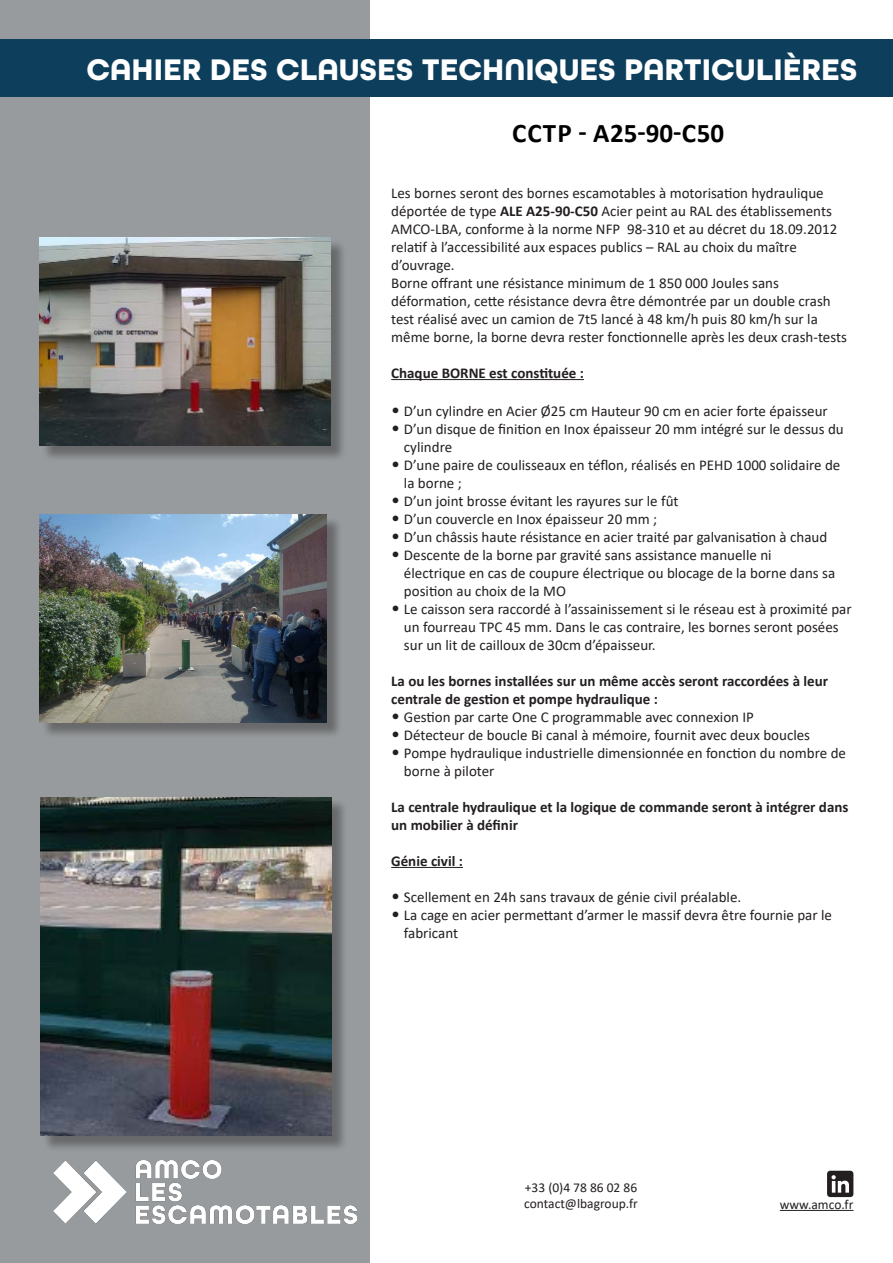
<style>
.page{position:relative;width:893px;height:1263px;background:#fff}
.page>*{position:absolute;margin:0;border:0;box-sizing:border-box;transform-origin:0 0}
.t1{font:700 31.5px "All Round Gothic";color:#fff}
.t2{font:700 27px "Calibri";letter-spacing:.02em;color:#000}
.t3{font:15px/18px "Calibri";color:#231f20}
.t4{font:700 15px/18px "Calibri";color:#231f20}
.t5{font:13.5px/16.2px "Calibri";color:#231f20}
.s1{font-weight:700}
.s2{font-size:18px}
</style>
<div class="page">
<div style="left:0;top:0;width:370px;height:1263px;background:#979b9d"></div>
<div style="left:0;top:40px;width:893px;height:57px;background:#0d3e5c"></div>
<svg style="left:827px;top:1171px;width:26px;height:26px"></svg>
<img style="left:53px;top:1161px;width:304px;height:62px">
<hr style="left:780px;top:1210px;width:73px;height:1px;background:#231f20">
<hr style="left:391px;top:379px;width:193px;height:1px;background:#231f20">
<hr style="left:391px;top:867px;width:72px;height:1px;background:#231f20">
<div style="left:41px;top:239px;width:305px;height:223px;background:#231f20;opacity:.4"></div>
<img style="left:40px;top:237px;width:290px;height:208px">
<div style="left:41px;top:516px;width:302px;height:223px;background:#231f20;opacity:.4"></div>
<img style="left:40px;top:514px;width:286px;height:209px">
<div style="left:42px;top:799px;width:305px;height:353px;background:#231f20;opacity:.4"></div>
<img style="left:41px;top:797px;width:290px;height:338px">
<h1 class="t1" style="left:87px;top:51px;width:772px">CAHIER DES CLAUSES TECHNIQUES PARTICULIÈRES</h1>
<p class="t2" style="left:512px;top:114px;width:214px">CCTP - A25-90-C50</p>
<p class="t3" style="left:391px;top:183px;width:448px">Les bornes seront des bornes escamotables à motorisation hydraulique déportée de type <span class="s1">ALE A25-90-C50</span> Acier peint au RAL des établissements AMCO-LBA, conforme à la norme NFP 98-310 et au décret du 18.09.2012 relatif à l’accessibilité aux espaces publics – RAL au choix du maître d’ouvrage.</p>
<p class="t3" style="left:391px;top:273px;width:457px">Borne offrant une résistance minimum de 1 850 000 Joules sans déformation, cette résistance devra être démontrée par un double crash test réalisé avec un camion de 7t5 lancé à 48 km/h puis 80 km/h sur la même borne, la borne devra rester fonctionnelle après les deux crash-tests</p>
<p class="t4" style="left:391px;top:364px;width:194px">Chaque BORNE est constituée :</p>
<p class="t3" style="left:391px;top:401px;width:438px"><span class="s2">•</span> D’un cylindre en Acier Ø25 cm Hauteur 90 cm en acier forte épaisseur</p>
<p class="t3" style="left:404px;top:419px;width:441px;text-indent:-13px"><span class="s2">•</span> D’un disque de finition en Inox épaisseur 20 mm intégré sur le dessus du cylindre</p>
<p class="t3" style="left:404px;top:455px;width:438px;text-indent:-13px"><span class="s2">•</span> D’une paire de coulisseaux en téflon, réalisés en PEHD 1000 solidaire de la borne ;</p>
<p class="t3" style="left:391px;top:491px;width:289px"><span class="s2">•</span> D’un joint brosse évitant les rayures sur le fût</p>
<p class="t3" style="left:391px;top:509px;width:267px"><span class="s2">•</span> D’un couvercle en Inox épaisseur 20 mm ;</p>
<p class="t3" style="left:391px;top:527px;width:438px"><span class="s2">•</span> D’un châssis haute résistance en acier traité par galvanisation à chaud</p>
<p class="t3" style="left:404px;top:545px;width:433px;text-indent:-13px"><span class="s2">•</span> Descente de la borne par gravité sans assistance manuelle ni électrique en cas de coupure électrique ou blocage de la borne dans sa position au choix de la MO</p>
<p class="t3" style="left:404px;top:599px;width:449px;text-indent:-13px"><span class="s2">•</span> Le caisson sera raccordé à l’assainissement si le réseau est à proximité par un fourreau TPC 45 mm. Dans le cas contraire, les bornes seront posées sur un lit de cailloux de 30cm d’épaisseur.</p>
<p class="t4" style="left:391px;top:671px;width:438px">La ou les bornes installées sur un même accès seront raccordées à leur centrale de gestion et pompe hydraulique :</p>
<p class="t3" style="left:391px;top:707px;width:364px"><span class="s2">•</span> Gestion par carte One C programmable avec connexion IP</p>
<p class="t3" style="left:391px;top:725px;width:420px"><span class="s2">•</span> Détecteur de boucle Bi canal à mémoire, fournit avec deux boucles</p>
<p class="t3" style="left:404px;top:743px;width:444px;text-indent:-13px"><span class="s2">•</span> Pompe hydraulique industrielle dimensionnée en fonction du nombre de borne à piloter</p>
<p class="t4" style="left:391px;top:797px;width:459px">La centrale hydraulique et la logique de commande seront à intégrer dans un mobilier à définir</p>
<p class="t4" style="left:391px;top:851px;width:73px">Génie civil :</p>
<p class="t3" style="left:391px;top:887px;width:352px"><span class="s2">•</span> Scellement en 24h sans travaux de génie civil préalable.</p>
<p class="t3" style="left:404px;top:905px;width:429px;text-indent:-13px"><span class="s2">•</span> La cage en acier permettant d’armer le massif devra être fournie par le fabricant</p>
<p class="t5" style="left:524px;top:1179px;width:115px">+33 (0)4 78 86 02 86 contact@lbagroup.fr</p>
<p class="t5" style="left:780px;top:1196px;width:75px">www.amco.fr</p>
</div>
